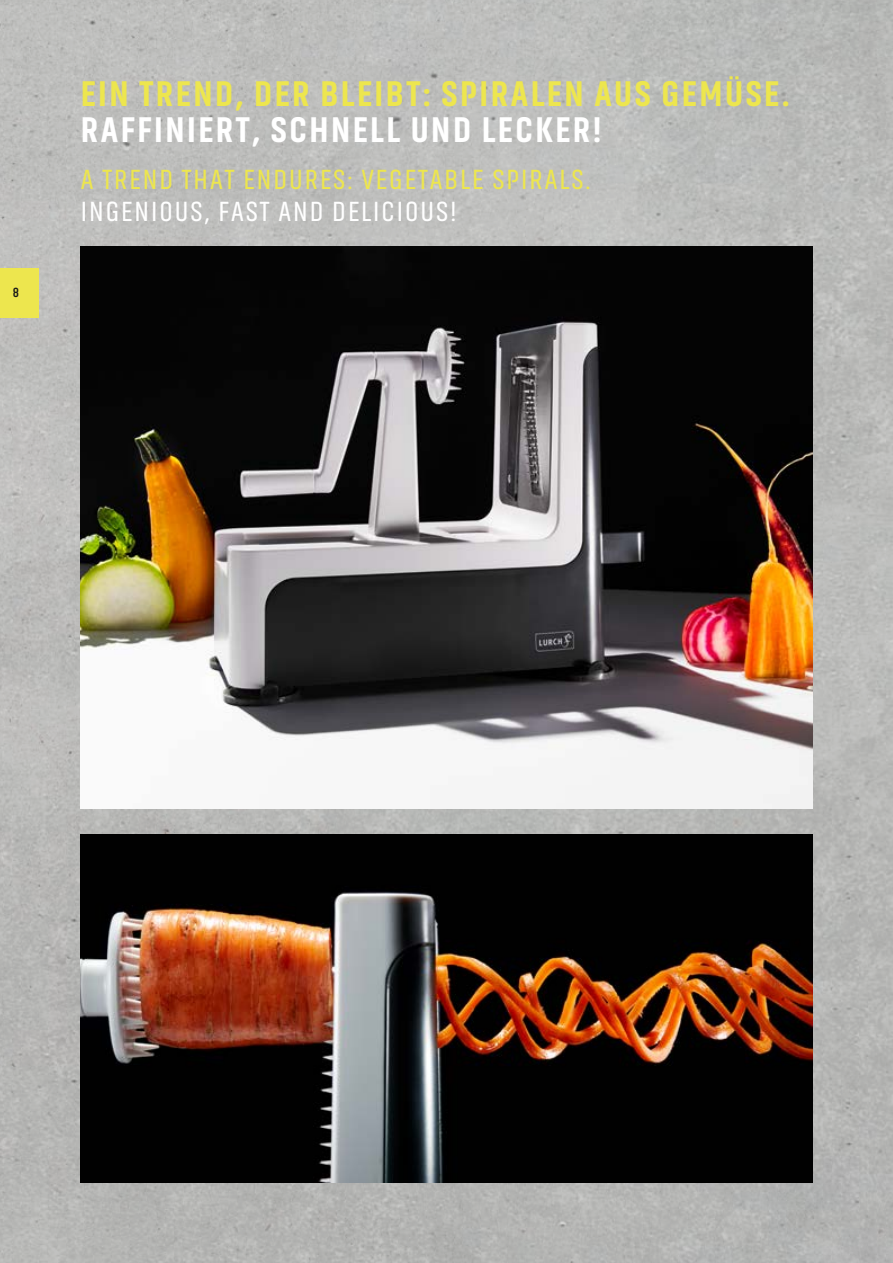
<style>
.page{position:relative;width:893px;height:1263px;background:#babbb9}
.page>*{position:absolute;margin:0;border:0;box-sizing:border-box;transform-origin:0 0}
.t1{font:800 36px "Akhand";letter-spacing:.07em;color:#ede64e}
.t2{font:800 36px "Akhand";letter-spacing:.07em;color:#fff}
.t3{font:28.5px "Akhand";letter-spacing:.07em;color:#ede64e}
.t4{font:28.5px "Akhand";letter-spacing:.07em;color:#fff}
.t5{font:700 13.5px "Akhand";color:#1a1a18}
</style>
<div class="page">
<div style="left:0;top:268px;width:38px;height:47px;background:#ede64e"></div>
<img style="left:81px;top:246px;width:731px;height:563px">
<div style="left:0;top:270px;width:38px;height:48px;background:#ede64e"></div>
<img style="left:81px;top:834px;width:731px;height:348px">
<p class="t5" style="left:13px;top:286px;width:8px">8</p>
<p class="t1" style="left:81px;top:74px;width:711px">EIN TREND, DER BLEIBT: SPIRALEN AUS GEMÜSE.</p>
<p class="t2" style="left:81px;top:110px;width:522px">RAFFINIERT, SCHNELL UND LECKER!</p>
<p class="t3" style="left:81px;top:165px;width:511px">A TREND THAT ENDURES: VEGETABLE SPIRALS.</p>
<p class="t4" style="left:81px;top:196px;width:378px">INGENIOUS, FAST AND DELICIOUS!</p>
</div>
